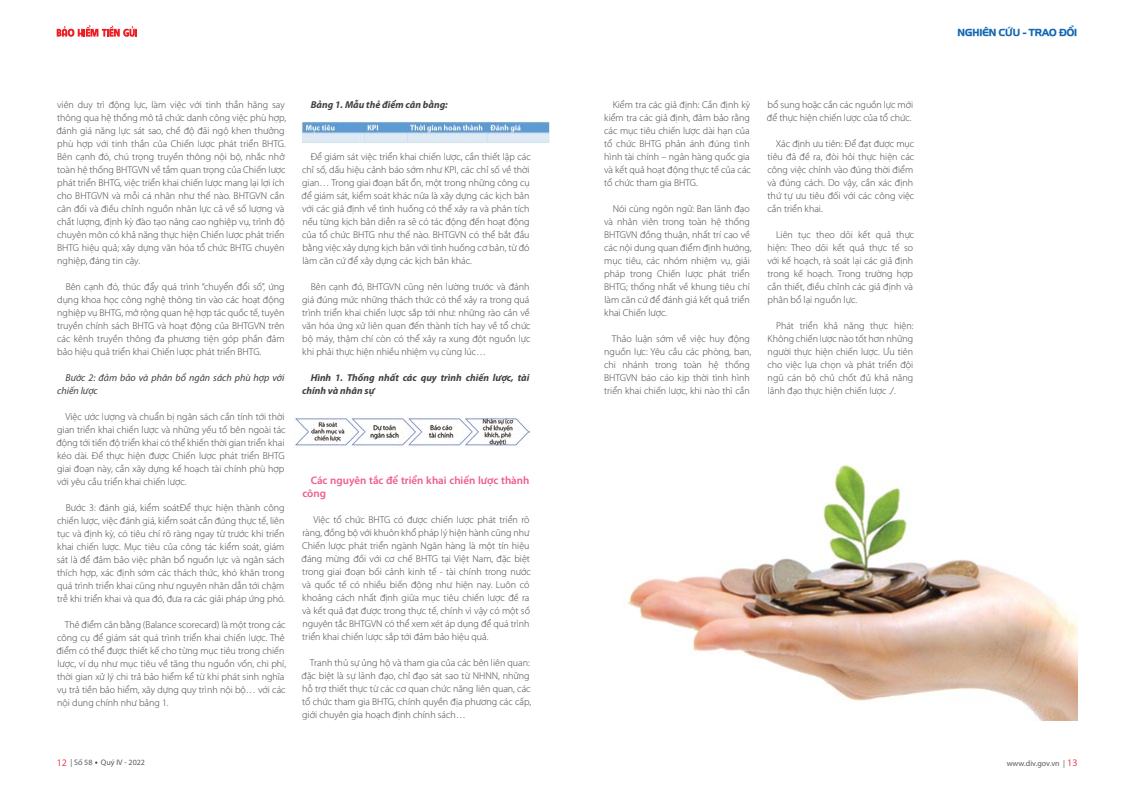
<style>
.page{position:relative;width:1134px;height:794px;background:#fff}
.page>*{position:absolute;margin:0;border:0;box-sizing:border-box;transform-origin:0 0}
.t1{font:600 11px/13px "Myriad Pro";color:#f05b88}
.t2{font:300 10px/13px "Myriad Pro";color:#414042}
.t3{font:italic 700 10px/13px "Myriad Pro";color:#414042}
.t4{font:italic 10px/13px "Myriad Pro";color:#414042}
.t5{font:10px "UTM Hanzel";color:#1268b3}
.t6{font:8px "Myriad Pro";color:#58595b}
.s1{font-size:10px;color:#ef4056}
</style>
<div class="page">
<svg style="left:57px;top:25px;width:80px;height:12px"></svg>
<img style="left:627px;top:464px;width:450px;height:256px">
<img style="left:302px;top:122px;width:248px;height:22px">
<img style="left:293px;top:416px;width:237px;height:31px">
<p class="t2" style="left:57px;top:98px;width:231px">viên duy trì động lực, làm việc với tinh thần hăng say thông qua hệ thống mô tả chức danh công việc phù hợp, đánh giá năng lực sát sao, chế độ đãi ngộ khen thưởng phù hợp với tinh thần của Chiến lược phát triển BHTG.<br>Bên cạnh đó, chú trọng truyền thông nội bộ, nhắc nhở toàn hệ thống BHTGVN về tầm quan trọng của Chiến lược phát triển BHTG, việc triển khai chiến lược mang lại lợi ích cho BHTGVN và mỗi cá nhân như thế nào. BHTGVN cần cân đối và điều chỉnh nguồn nhân lực cả về số lượng và chất lượng, định kỳ đào tạo nâng cao nghiệp vụ, trình độ chuyên môn có khả năng thực hiện Chiến lược phát triển BHTG hiệu quả; xây dựng văn hóa tổ chức BHTG chuyên nghiệp, đáng tin cậy.</p>
<p class="t2" style="left:57px;top:280px;width:229px;text-align:justify;text-indent:9px">Bên cạnh đó, thúc đẩy quá trình “chuyển đổi số”, ứng dụng khoa học công nghệ thông tin vào các hoạt động nghiệp vụ BHTG, mở rộng quan hệ hợp tác quốc tế, tuyên truyền chính sách BHTG và hoạt động của BHTGVN trên các kênh truyền thông đa phương tiện góp phần đảm bảo hiệu quả triển khai Chiến lược phát triển BHTG.</p>
<p class="t4" style="left:57px;top:371px;width:229px;text-indent:8px">Bước 2: đảm bảo và phân bổ ngân sách phù hợp với chiến lược</p>
<p class="t2" style="left:57px;top:410px;width:231px;text-indent:9px">Việc ước lượng và chuẩn bị ngân sách cần tính tới thời gian triển khai chiến lược và những yếu tố bên ngoài tác động tới tiến độ triển khai có thể khiến thời gian triển khai kéo dài. Để thực hiện được Chiến lược phát triển BHTG giai đoạn này, cần xây dựng kế hoạch tài chính phù hợp với yêu cầu triển khai chiến lược.</p>
<p class="t2" style="left:57px;top:501px;width:230px;text-align:justify;text-indent:9px">Bước 3: đánh giá, kiểm soátĐể thực hiện thành công chiến lược, việc đánh giá, kiểm soát cần đúng thực tế, liên tục và định kỳ, có tiêu chí rõ ràng ngay từ trước khi triển khai chiến lược. Mục tiêu của công tác kiểm soát, giám sát là để đảm bảo việc phân bổ nguồn lực và ngân sách thích hợp, xác định sớm các thách thức, khó khăn trong quá trình triển khai cũng như nguyên nhân dẫn tới chậm trễ khi triển khai và qua đó, đưa ra các giải pháp ứng phó.</p>
<p class="t2" style="left:57px;top:618px;width:231px;text-indent:8px">Thẻ điểm cân bằng (Balance scorecard) là một trong các công cụ để giám sát quá trình triển khai chiến lược. Thẻ điểm có thể được thiết kế cho từng mục tiêu trong chiến lược, ví dụ như mục tiêu về tăng thu nguồn vốn, chi phí, thời gian xử lý chi trả bảo hiểm kể từ khi phát sinh nghĩa vụ trả tiền bảo hiểm, xây dựng quy trình nội bộ… với các nội dung chính như bảng 1.</p>
<p class="t3" style="left:311px;top:98px;width:139px">Bảng 1. Mẫu thẻ điểm cân bằng:</p>
<p class="t2" style="left:302px;top:150px;width:231px;text-indent:9px">Để giám sát việc triển khai chiến lược, cần thiết lập các chỉ số, dấu hiệu cảnh báo sớm như KPI, các chỉ số về thời gian… Trong giai đoạn bất ổn, một trong những công cụ để giám sát, kiểm soát khác nữa là xây dựng các kịch bản với các giả định về tình huống có thể xảy ra và phân tích nếu từng kịch bản diễn ra sẽ có tác động đến hoạt động của tổ chức BHTG như thế nào. BHTGVN có thể bắt đầu bằng việc xây dựng kịch bản với tình huống cơ bản, từ đó làm căn cứ để xây dựng các kịch bản khác.</p>
<p class="t2" style="left:302px;top:280px;width:230px;text-indent:9px">Bên cạnh đó, BHTGVN cũng nên lường trước và đánh giá đúng mức những thách thức có thể xảy ra trong quá trình triển khai chiến lược sắp tới như: những rào cản về văn hóa ứng xử liên quan đến thành tích hay về tổ chức bộ máy, thậm chí còn có thể xảy ra xung đột nguồn lực khi phải thực hiện nhiều nhiệm vụ cùng lúc…</p>
<p class="t3" style="left:302px;top:371px;width:229px;text-indent:8px">Hình 1. Thống nhất các quy trình chiến lược, tài chính và nhân sự</p>
<p class="t1" style="left:302px;top:474px;width:229px;text-indent:8px">Các nguyên tắc để triển khai chiến lược thành công</p>
<p class="t2" style="left:302px;top:513px;width:231px;text-indent:12px">Việc tổ chức BHTG có được chiến lược phát triển rõ ràng, đồng bộ với khuôn khổ pháp lý hiện hành cũng như Chiến lược phát triển ngành Ngân hàng là một tín hiệu đáng mừng đối với cơ chế BHTG tại Việt Nam, đặc biệt trong giai đoạn bối cảnh kinh tế - tài chính trong nước và quốc tế có nhiều biến động như hiện nay. Luôn có khoảng cách nhất định giữa mục tiêu chiến lược đề ra và kết quả đạt được trong thực tế, chính vì vậy có một số nguyên tắc BHTGVN có thể xem xét áp dụng để quá trình triển khai chiến lược sắp tới đảm bảo hiệu quả.</p>
<p class="t2" style="left:302px;top:656px;width:231px;text-indent:8px">Tranh thủ sự ủng hộ và tham gia của các bên liên quan: đặc biệt là sự lãnh đạo, chỉ đạo sát sao từ NHNN, những hỗ trợ thiết thực từ các cơ quan chức năng liên quan, các tổ chức tham gia BHTG, chính quyền địa phương các cấp, giới chuyên gia hoạch định chính sách…</p>
<p class="t2" style="left:604px;top:98px;width:148px;text-indent:9px">Kiểm tra các giả định: Cần định kỳ kiểm tra các giả định, đảm bảo rằng các mục tiêu chiến lược dài hạn của tổ chức BHTG phản ánh đúng tình hình tài chính – ngân hàng quốc gia và kết quả hoạt động thực tế của các tổ chức tham gia BHTG.</p>
<p class="t2" style="left:604px;top:202px;width:149px;text-indent:9px">Nói cùng ngôn ngữ: Ban lãnh đạo và nhân viên trong toàn hệ thống<br>BHTGVN đồng thuận, nhất trí cao về các nội dung quan điểm định hướng, mục tiêu, các nhóm nhiệm vụ, giải pháp trong Chiến lược phát triển<br>BHTG; thống nhất về khung tiêu chí làm căn cứ để đánh giá kết quả triển khai Chiến lược.</p>
<p class="t2" style="left:604px;top:332px;width:149px;text-indent:8px">Thảo luận sớm về việc huy động nguồn lực: Yêu cầu các phòng, ban, chi nhánh trong toàn hệ thống<br>BHTGVN báo cáo kịp thời tình hình triển khai chiến lược, khi nào thì cần</p>
<p class="t2" style="left:767px;top:98px;width:148px">bổ sung hoặc cần các nguồn lực mới để thực hiện chiến lược của tổ chức.</p>
<p class="t2" style="left:767px;top:137px;width:148px;text-indent:8px">Xác định ưu tiên: Để đạt được mục tiêu đã đề ra, đòi hỏi thực hiện các công việc chính vào đúng thời điểm và đúng cách. Do vậy, cần xác định thứ tự ưu tiêu đối với các công việc cần triển khai.</p>
<p class="t2" style="left:767px;top:228px;width:148px;text-indent:9px">Liên tục theo dõi kết quả thực hiện: Theo dõi kết quả thực tế so với kế hoạch, rà soát lại các giả định trong kế hoạch. Trong trường hợp cần thiết, điều chỉnh các giả định và phân bổ lại nguồn lực.</p>
<p class="t2" style="left:767px;top:319px;width:147px;text-align:justify;text-indent:9px">Phát triển khả năng thực hiện:<br>Không chiến lược nào tốt hơn những người thực hiện chiến lược. Ưu tiên cho việc lựa chọn và phát triển đội ngũ cán bộ chủ chốt đủ khả năng lãnh đạo thực hiện chiến lược ./.</p>
<p class="t5" style="left:958px;top:25px;width:121px">NGHIÊN CỨU - TRAO ĐỔI</p>
<p class="t6" style="left:57px;top:757px;width:90px"><span class="s1">12</span> | Số 58 Quý IV - 2022</p>
<p class="t6" style="left:1007px;top:758px;width:72px">www.div.gov.vn | <span class="s1">13</span></p>
</div>
